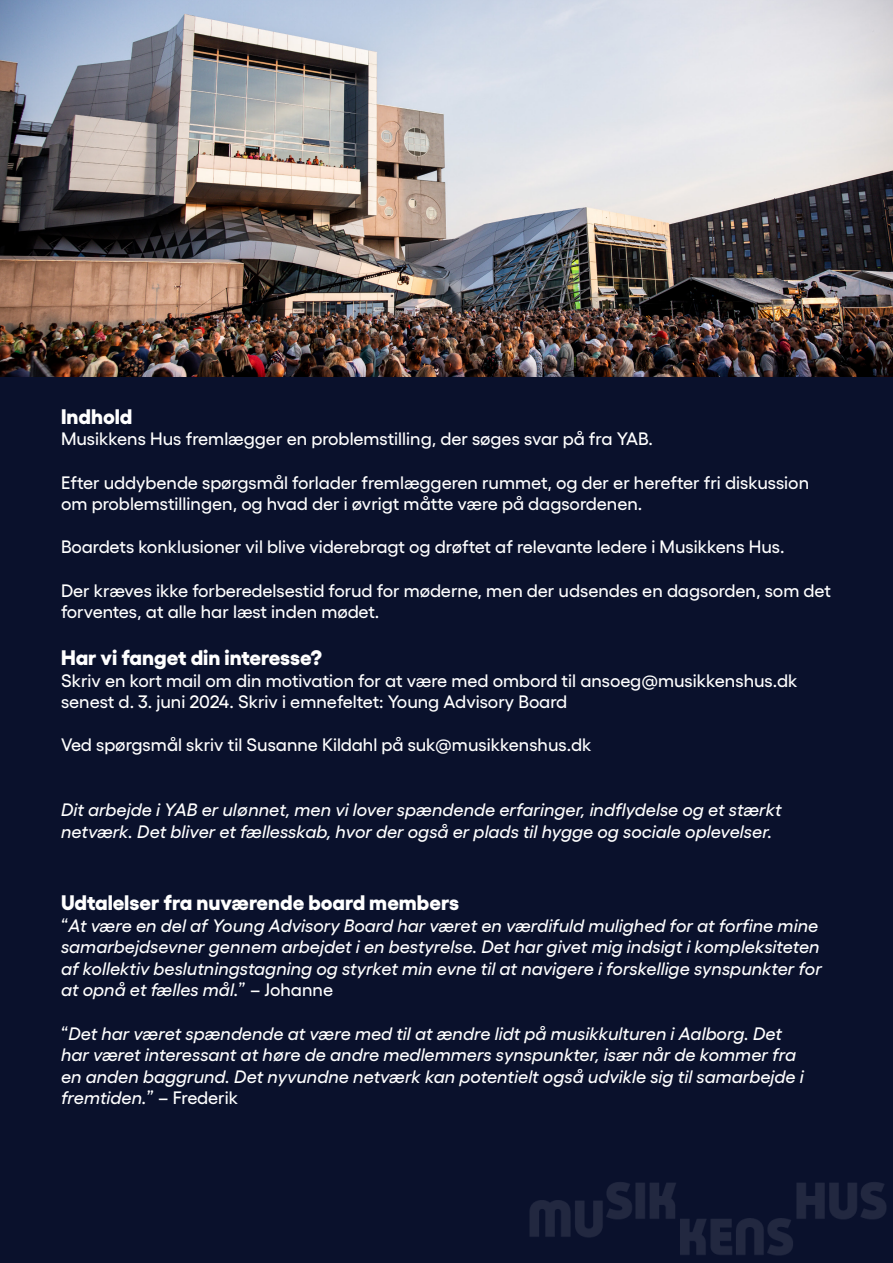
<style>
.page{position:relative;width:893px;height:1263px;background:#0a112c}
.page>*{position:absolute;margin:0;border:0;box-sizing:border-box;transform-origin:0 0}
.t1{font:800 21px "MH Gellix";color:#fff}
.t2{font:italic 500 18px/21.6px "MH Gellix";color:#fff}
.t3{font:500 18px/21.6px "MH Gellix";color:#fff}
.s1{font-style:normal}
</style>
<div class="page">
<img style="left:0;top:0;width:893px;height:376px">
<img style="left:529px;top:1182px;width:358px;height:74px">
<p class="t1" style="left:61px;top:399px;width:73px">Indhold</p>
<p class="t3" style="left:61px;top:426px;width:594px">Musikkens Hus fremlægger en problemstilling, der søges svar på fra YAB.</p>
<p class="t3" style="left:61px;top:470px;width:750px">Efter uddybende spørgsmål forlader fremlæggeren rummet, og der er herefter fri diskussion om problemstillingen, og hvad der i øvrigt måtte være på dagsordenen.</p>
<p class="t3" style="left:61px;top:534px;width:725px">Boardets konklusioner vil blive viderebragt og drøftet af relevante ledere i Musikkens Hus.</p>
<p class="t3" style="left:61px;top:578px;width:771px">Der kræves ikke forberedelsestid forud for møderne, men der udsendes en dagsorden, som det forventes, at alle har læst inden mødet.</p>
<p class="t1" style="left:61px;top:640px;width:262px">Har vi fanget din interesse?</p>
<p class="t3" style="left:61px;top:668px;width:738px">Skriv en kort mail om din motivation for at være med ombord til ansoeg@musikkenshus.dk senest d. 3. juni 2024. Skriv i emnefeltet: Young Advisory Board</p>
<p class="t3" style="left:61px;top:732px;width:532px">Ved spørgsmål skriv til Susanne Kildahl på suk@musikkenshus.dk</p>
<p class="t2" style="left:61px;top:797px;width:722px">Dit arbejde i YAB er ulønnet, men vi lover spændende erfaringer, indflydelse og et stærkt netværk. Det bliver et fællesskab, hvor der også er plads til hygge og sociale oplevelser.</p>
<p class="t1" style="left:61px;top:885px;width:400px">Udtalelser fra nuværende board members</p>
<p class="t2" style="left:61px;top:912px;width:762px"><span class="s1">“</span>At være en del af Young Advisory Board har været en værdifuld mulighed for at forfine mine samarbejdsevner gennem arbejdet i en bestyrelse. Det har givet mig indsigt i kompleksiteten af kollektiv beslutningstagning og styrket min evne til at navigere i forskellige synspunkter for at opnå et fælles mål.<span class="s1">” – Johanne</span></p>
<p class="t2" style="left:61px;top:1020px;width:744px"><span class="s1">“</span>Det har været spændende at være med til at ændre lidt på musikkulturen i Aalborg. Det har været interessant at høre de andre medlemmers synspunkter, især når de kommer fra en anden baggrund. Det nyvundne netværk kan potentielt også udvikle sig til samarbejde i fremtiden.<span class="s1">” – Frederik</span></p>
</div>
